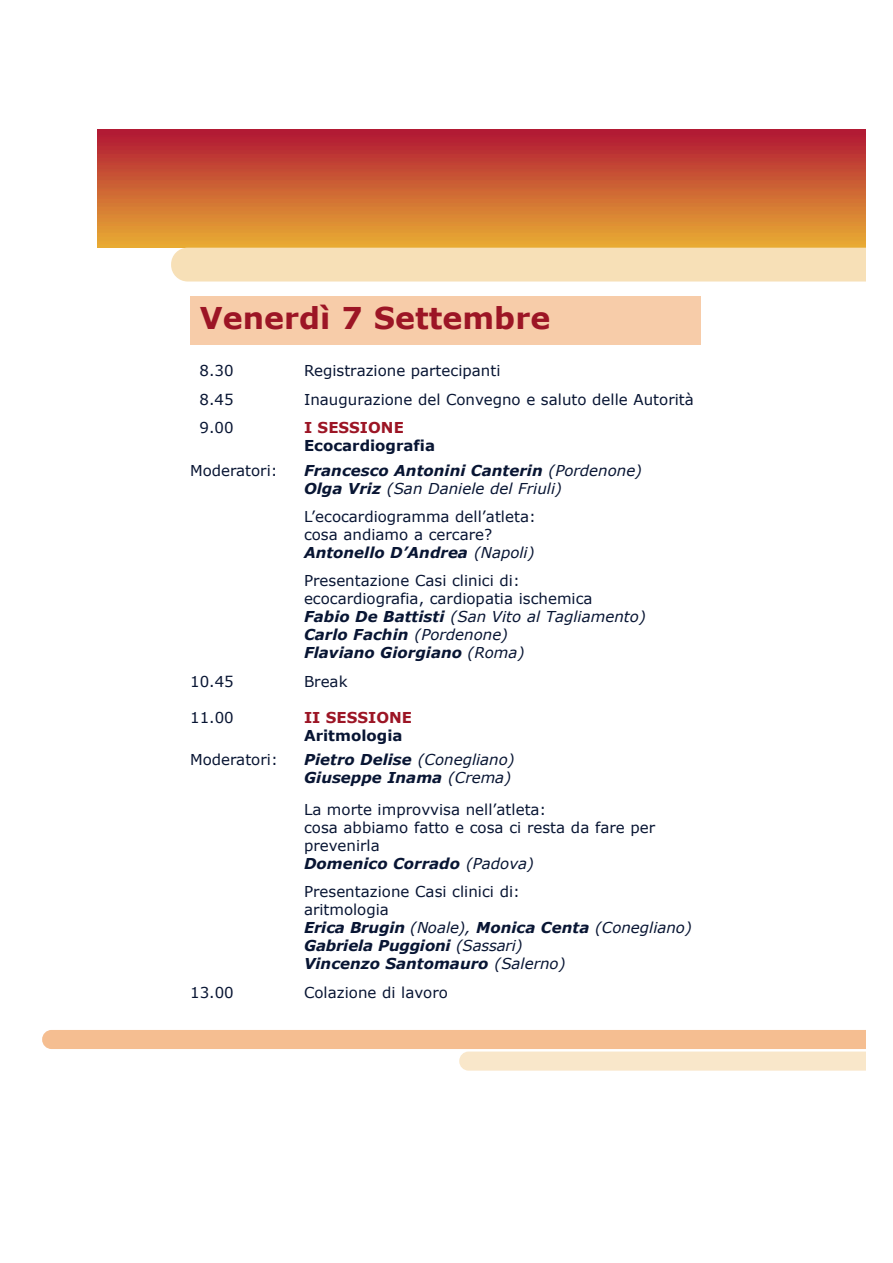
<style>
.page{position:relative;width:893px;height:1263px;background:#fff}
.page>*{position:absolute;margin:0;border:0;box-sizing:border-box;transform-origin:0 0}
.t1{font:700 30px "Verdana";color:#9c1525}
.t2{font:15px/18px "Verdana";color:#081533}
.t3{font:italic 700 15px/18px "Verdana";color:#081533}
.t4{font:700 15px "Verdana";color:#081533}
.t5{font:700 15px "Verdana";color:#9c1525}
.s1{font-weight:400}
.s2{font-weight:700;font-style:italic}
.s3{font-style:italic}
.s4{font-weight:400;font-style:normal}
</style>
<div class="page">
<img style="left:98px;top:130px;width:767px;height:118px">
<div style="left:171px;top:248px;width:694px;height:34px;background:#f7e0b7"></div>
<svg style="left:42px;top:1030px;width:823px;height:41px"></svg>
<div style="left:191px;top:297px;width:510px;height:48px;background:#f7cca9"></div>
<h1 class="t1" style="left:200px;top:299px;width:352px">Venerdì 7 Settembre</h1>
<p class="t2" style="left:199px;top:361px;width:36px">8.30</p>
<p class="t2" style="left:304px;top:361px;width:198px">Registrazione partecipanti</p>
<p class="t2" style="left:199px;top:390px;width:36px">8.45</p>
<p class="t2" style="left:304px;top:390px;width:391px">Inaugurazione del Convegno e saluto delle Autorità</p>
<p class="t2" style="left:199px;top:418px;width:36px">9.00</p>
<p class="t5" style="left:304px;top:418px;width:101px">I SESSIONE</p>
<p class="t4" style="left:304px;top:436px;width:133px">Ecocardiografia</p>
<p class="t2" style="left:190px;top:461px;width:89px">Moderatori:</p>
<p class="t3" style="left:304px;top:461px;width:339px">Francesco Antonini Canterin <span class="s1">(Pordenone)<br></span>Olga Vriz <span class="s1">(San Daniele del Friuli)</span></p>
<p class="t2" style="left:304px;top:507px;width:233px">L’ecocardiogramma dell’atleta: cosa andiamo a cercare?<br><span class="s2">Antonello D’Andrea</span> <span class="s3">(Napoli)</span></p>
<p class="t2" style="left:304px;top:571px;width:343px">Presentazione Casi clinici di:<br>ecocardiografia, cardiopatia ischemica<br><span class="s2">Fabio De Battisti</span> <span class="s3">(San Vito al Tagliamento)<br></span><span class="s2">Carlo Fachin</span> <span class="s3">(Pordenone)<br></span><span class="s2">Flaviano Giorgiano</span> <span class="s3">(Roma)</span></p>
<p class="t2" style="left:190px;top:672px;width:45px">10.45</p>
<p class="t2" style="left:304px;top:672px;width:45px">Break</p>
<p class="t2" style="left:190px;top:708px;width:45px">11.00</p>
<p class="t5" style="left:304px;top:708px;width:110px">II SESSIONE</p>
<p class="t4" style="left:304px;top:726px;width:100px">Aritmologia</p>
<p class="t2" style="left:190px;top:750px;width:89px">Moderatori:</p>
<p class="t3" style="left:304px;top:750px;width:212px">Pietro Delise <span class="s1">(Conegliano)<br></span>Giuseppe Inama <span class="s1">(Crema)</span></p>
<p class="t2" style="left:304px;top:800px;width:353px">La morte improvvisa nell’atleta:<br>cosa abbiamo fatto e cosa ci resta da fare per prevenirla<br><span class="s2">Domenico Corrado</span> <span class="s3">(Padova)</span></p>
<p class="t3" style="left:304px;top:883px;width:389px"><span class="s4">Presentazione Casi clinici di:<br>aritmologia<br></span>Erica Brugin <span class="s1">(Noale),</span> Monica Centa <span class="s1">(Conegliano)<br></span>Gabriela Puggioni <span class="s1">(S a s s a ri)<br></span>Vincenzo Santomauro <span class="s1">(Salerno)</span></p>
<p class="t2" style="left:190px;top:983px;width:45px">13.00</p>
<p class="t2" style="left:304px;top:983px;width:145px">Colazione di lavoro</p>
</div>
